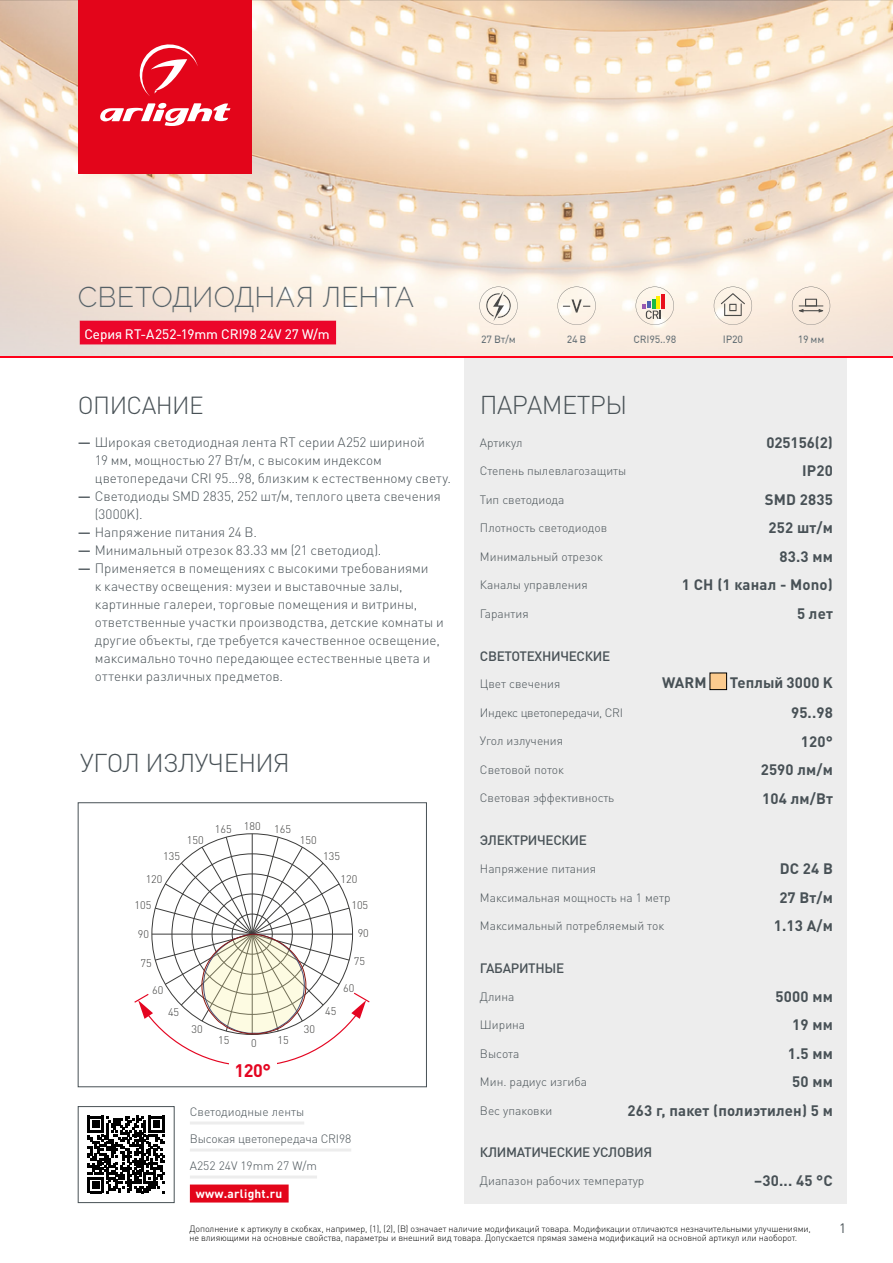
<style>
.page{position:relative;width:893px;height:1263px;background:#fff}
.page>*{position:absolute;margin:0;border:0;box-sizing:border-box;transform-origin:0 0}
.t1{font:300 28.5px "Raleway";letter-spacing:.005em;color:#485156}
.t2{font:300 25.5px "DIN Pro";letter-spacing:-.025em;color:#485156}
.t3{font:300 24.45px "DIN Pro";letter-spacing:-.025em;color:#485156}
.t4{font:700 18px "DIN Pro";color:#e40521}
.t5{font:700 15px "DIN Pro";letter-spacing:.01em;color:#485156}
.t6{font:300 13.5px/18px "DIN Pro";color:#485156}
.t7{font:500 13.5px "DIN Pro";letter-spacing:-.025em;color:#485156}
.t8{font:13.5px "DIN Pro";color:#fff}
.t9{font:13.5px "DIN Pro";color:#485156}
.t10{font:300 12px "DIN Pro";color:#485156}
.t11{font:300 12px "DIN Pro";letter-spacing:-.025em;color:#485156}
.t12{font:700 12px "DIN Pro";letter-spacing:.02em;color:#fff}
.t13{font:300 10.95px "DIN Pro";color:#3c3c3b}
.t14{font:500 10.5px "DIN Pro";letter-spacing:-.025em;color:#485156}
.t15{font:300 9px/9px "DIN Pro";letter-spacing:-.01em;color:#000}
.s1{font-weight:500}
</style>
<div class="page">
<div style="left:464px;top:357px;width:383px;height:846px;background:#ededed"></div>
<div style="left:710px;top:673px;width:17px;height:17px;background:#fccb8e"></div>
<div style="left:710px;top:673px;width:17px;height:17px;border:1px solid #000"></div>
<img style="left:0;top:0;width:893px;height:195px">
<svg style="left:88px;top:1116px;width:77px;height:77px"></svg>
<div style="left:78px;top:1106px;width:96px;height:97px;border:1px solid #485156"></div>
<hr style="left:190px;top:1121px;width:114px;height:3px;background:#ededed">
<hr style="left:190px;top:1148px;width:161px;height:3px;background:#ededed">
<hr style="left:190px;top:1175px;width:127px;height:3px;background:#ededed">
<div style="left:190px;top:1184px;width:99px;height:18px;background:#e3051a"></div>
<hr style="left:252px;top:834px;width:1px;height:100px;background:#3c3c3b">
<svg style="left:134px;top:836px;width:236px;height:229px"></svg>
<div style="left:78px;top:802px;width:349px;height:285px;border:1px solid #485156"></div>
<div style="left:229px;top:1057px;width:47px;height:26px;background:#fff"></div>
<div style="left:78px;top:0;width:174px;height:174px;background:#e3051a"></div>
<svg style="left:100px;top:103px;width:130px;height:23px"></svg>
<svg style="left:139px;top:44px;width:59px;height:52px"></svg>
<svg style="left:0;top:195px;width:893px;height:162px;background:#f4dcd1"></svg>
<hr style="left:0;top:357px;width:893px;height:1px;background:#ff0019">
<h1 class="t1" style="left:78px;top:280px;width:338px">СВЕТОДИОДНАЯ ЛЕНТА</h1>
<p class="t8" style="left:84px;top:324px;width:247px">Серия RT-A252-19mm CRI98 24V 27 W/m</p>
<h3 class="t3" style="left:78px;top:388px;width:127px">ОПИСАНИЕ</h3>
<p class="t6" style="left:95px;top:432px;width:358px;text-indent:-17px"><span class="s1">—</span> Широкая светодиодная лента RT серии A252 шириной<br>19 мм, мощностью 27 Вт/м, с высоким индексом цветопередачи CRI 95...98, близким к естественному свету.</p>
<p class="t6" style="left:95px;top:486px;width:347px;text-indent:-17px"><span class="s1">—</span> Светодиоды SMD 2835, 252 шт/м, теплого цвета свечения (3000K).</p>
<p class="t6" style="left:78px;top:522px;width:180px"><span class="s1">—</span> Напряжение питания 24 В.</p>
<p class="t6" style="left:78px;top:540px;width:305px"><span class="s1">—</span> Минимальный отрезок 83.33 мм (21 светодиод).</p>
<p class="t6" style="left:95px;top:558px;width:350px;text-indent:-17px"><span class="s1">—</span> Применяется в помещениях с высокими требованиями<br>к качеству освещения: музеи и выставочные залы, картинные галереи, торговые помещения и витрины, ответственные участки производства, детские комнаты и другие объекты, где требуется качественное освещение, максимально точно передающее естественные цвета и оттенки различных предметов.</p>
<h2 class="t2" style="left:80px;top:745px;width:211px">УГОЛ ИЗЛУЧЕНИЯ</h2>
<p class="t13" style="left:163px;top:849px;width:18px">135</p>
<p class="t13" style="left:146px;top:871px;width:18px">120</p>
<p class="t13" style="left:135px;top:897px;width:18px">105</p>
<p class="t13" style="left:138px;top:927px;width:13px">90</p>
<p class="t13" style="left:141px;top:955px;width:13px">75</p>
<p class="t13" style="left:152px;top:982px;width:13px">60</p>
<p class="t13" style="left:168px;top:1004px;width:13px">45</p>
<p class="t13" style="left:187px;top:832px;width:18px">150</p>
<p class="t13" style="left:192px;top:1021px;width:13px">30</p>
<p class="t13" style="left:215px;top:821px;width:18px">165</p>
<p class="t13" style="left:244px;top:818px;width:18px">180</p>
<p class="t13" style="left:274px;top:822px;width:18px">165</p>
<p class="t13" style="left:218px;top:1032px;width:13px">15</p>
<p class="t13" style="left:251px;top:1036px;width:7px">0</p>
<p class="t13" style="left:277px;top:1032px;width:13px">15</p>
<h3 class="t4" style="left:234px;top:1058px;width:38px">120°</h3>
<p class="t13" style="left:300px;top:832px;width:18px">150</p>
<p class="t13" style="left:304px;top:1021px;width:13px">30</p>
<p class="t13" style="left:323px;top:849px;width:18px">135</p>
<p class="t13" style="left:340px;top:871px;width:18px">120</p>
<p class="t13" style="left:351px;top:897px;width:18px">105</p>
<p class="t13" style="left:358px;top:926px;width:13px">90</p>
<p class="t13" style="left:354px;top:954px;width:13px">75</p>
<p class="t13" style="left:343px;top:980px;width:13px">60</p>
<p class="t13" style="left:325px;top:1004px;width:13px">45</p>
<p class="t10" style="left:190px;top:1103px;width:116px">Светодиодные ленты</p>
<p class="t10" style="left:190px;top:1130px;width:163px">Высокая цветопередача CRI98</p>
<p class="t10" style="left:190px;top:1157px;width:129px">A252 24V 19mm 27 W/m</p>
<p class="t12" style="left:196px;top:1185px;width:88px">www.arlight.ru</p>
<p class="t14" style="left:481px;top:332px;width:36px">27 Вт/м</p>
<p class="t14" style="left:567px;top:332px;width:21px">24 В</p>
<p class="t14" style="left:633px;top:332px;width:44px">CRI95..98</p>
<p class="t14" style="left:723px;top:332px;width:22px">IP20</p>
<p class="t14" style="left:798px;top:332px;width:28px">19 мм</p>
<h2 class="t2" style="left:480px;top:388px;width:149px">ПАРАМЕТРЫ</h2>
<p class="t10" style="left:480px;top:434px;width:44px">Артикул</p>
<p class="t5" style="left:766px;top:432px;width:68px">025156(2)</p>
<p class="t10" style="left:480px;top:463px;width:148px">Степень пылевлагозащиты</p>
<p class="t5" style="left:802px;top:461px;width:32px">IP20</p>
<p class="t10" style="left:480px;top:491px;width:86px">Тип светодиода</p>
<p class="t5" style="left:765px;top:489px;width:70px">SMD 2835</p>
<p class="t10" style="left:480px;top:520px;width:129px">Плотность светодиодов</p>
<p class="t5" style="left:769px;top:518px;width:66px">252 шт/м</p>
<p class="t10" style="left:480px;top:548px;width:124px">Минимальный отрезок</p>
<p class="t5" style="left:779px;top:546px;width:55px">83.3 мм</p>
<p class="t10" style="left:480px;top:577px;width:109px">Каналы управления</p>
<p class="t5" style="left:682px;top:575px;width:152px">1 CH (1 канал - Mono)</p>
<p class="t10" style="left:480px;top:605px;width:50px">Гарантия</p>
<p class="t5" style="left:797px;top:603px;width:37px">5 лет</p>
<p class="t7" style="left:480px;top:646px;width:132px">СВЕТОТЕХНИЧЕСКИЕ</p>
<p class="t10" style="left:480px;top:676px;width:82px">Цвет свечения</p>
<p class="t5" style="left:662px;top:672px;width:46px">WARM</p>
<p class="t5" style="left:730px;top:672px;width:104px">Теплый 3000 K</p>
<p class="t11" style="left:480px;top:704px;width:145px">Индекс цветопередачи, CRI</p>
<p class="t5" style="left:791px;top:702px;width:43px">95..98</p>
<p class="t10" style="left:480px;top:733px;width:85px">Угол излучения</p>
<p class="t5" style="left:801px;top:731px;width:34px">120°</p>
<p class="t10" style="left:480px;top:761px;width:86px">Световой поток</p>
<p class="t5" style="left:761px;top:759px;width:74px">2590 лм/м</p>
<p class="t10" style="left:480px;top:790px;width:136px">Световая эффективность</p>
<p class="t5" style="left:762px;top:788px;width:72px">104 лм/Вт</p>
<p class="t7" style="left:480px;top:831px;width:109px">ЭЛЕКТРИЧЕСКИЕ</p>
<p class="t10" style="left:480px;top:860px;width:118px">Напряжение питания</p>
<p class="t5" style="left:780px;top:858px;width:55px">DC 24 В</p>
<p class="t10" style="left:480px;top:889px;width:192px">Максимальная мощность на 1 метр</p>
<p class="t5" style="left:779px;top:887px;width:55px">27 Вт/м</p>
<p class="t10" style="left:480px;top:917px;width:186px">Максимальный потребляемый ток</p>
<p class="t5" style="left:774px;top:915px;width:61px">1.13 А/м</p>
<p class="t7" style="left:480px;top:959px;width:86px">ГАБАРИТНЫЕ</p>
<p class="t10" style="left:480px;top:988px;width:36px">Длина</p>
<p class="t5" style="left:776px;top:986px;width:59px">5000 мм</p>
<p class="t10" style="left:480px;top:1017px;width:47px">Ширина</p>
<p class="t5" style="left:792px;top:1015px;width:42px">19 мм</p>
<p class="t10" style="left:480px;top:1045px;width:41px">Высота</p>
<p class="t5" style="left:788px;top:1043px;width:47px">1.5 мм</p>
<p class="t10" style="left:480px;top:1074px;width:109px">Мин. радиус изгиба</p>
<p class="t5" style="left:792px;top:1072px;width:42px">50 мм</p>
<p class="t10" style="left:480px;top:1102px;width:74px">Вес упаковки</p>
<p class="t5" style="left:627px;top:1100px;width:207px">263 г, пакет (полиэтилен) 5 м</p>
<p class="t7" style="left:480px;top:1143px;width:174px">КЛИМАТИЧЕСКИЕ УСЛОВИЯ</p>
<p class="t10" style="left:480px;top:1173px;width:166px">Диапазон рабочих температур</p>
<p class="t5" style="left:754px;top:1171px;width:80px">–30... 45 °C</p>
<p class="t15" style="left:189px;top:1224px;width:623px">Дополнение к артикулу в скобках, например, (1), (2), (B) означает наличие модификаций товара. Модификации отличаются незначительными улучшениями, не влияющими на основные свойства, параметры и внешний вид товара. Допускается прямая замена модификаций на основной артикул или наоборот.</p>
<p class="t9" style="left:839px;top:1219px;width:9px">1</p>
</div>
